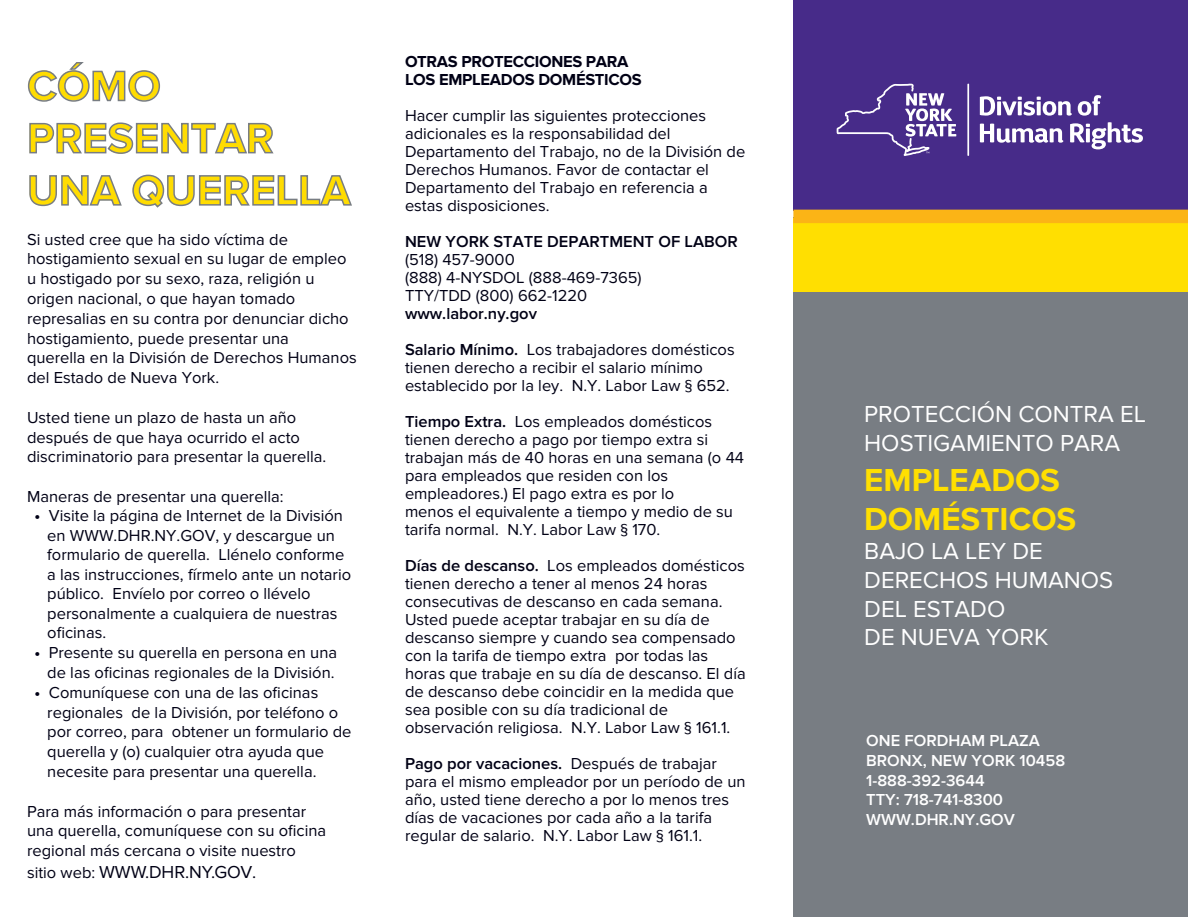
<style>
.page{position:relative;width:1188px;height:918px;background:#fff}
.page>*{position:absolute;margin:0;border:0;box-sizing:border-box;transform-origin:0 0}
.t1{font:700 43.5px/52.2px "Proxima Nova";color:#ffdc01}
.t2{font:700 33px/39.6px "Proxima Nova";color:#ffdf01}
.t3{font:24px/28.8px "Proxima Nova";color:#fff}
.t4{font:18px "Proxima Nova";letter-spacing:-.01em;color:#000015}
.t5{font:16.5px/18px "Proxima Nova";color:#000015}
.t6{font:600 16.5px/36px "Proxima Nova";color:#000015}
.t7{font:600 16.5px/19.8px "Proxima Nova";color:#fff}
.t8{font:700 16.5px/18px "Proxima Nova";letter-spacing:-.02em;color:#000015}
.s1{font-weight:400}
.s2{font-weight:600}
.s3{font-weight:700}
.s4{font-size:16.5px}
</style>
<div class="page">
<div style="left:794px;top:218px;width:394px;height:699px;background:#787d83"></div>
<div style="left:793px;top:0;width:395px;height:210px;background:#472b89"></div>
<div style="left:794px;top:218px;width:394px;height:74px;background:#ffdf01"></div>
<div style="left:793px;top:210px;width:395px;height:13px;background:#fbb416"></div>
<svg style="left:27px;top:62px;width:133px;height:40px"></svg>
<svg style="left:29px;top:122px;width:245px;height:32px"></svg>
<svg style="left:29px;top:175px;width:93px;height:32px"></svg>
<svg style="left:132px;top:174px;width:220px;height:34px"></svg>
<hr style="left:967px;top:84px;width:2px;height:72px;background:#fff">
<svg style="left:980px;top:96px;width:92px;height:20px"></svg>
<svg style="left:1078px;top:95px;width:23px;height:21px"></svg>
<svg style="left:980px;top:124px;width:83px;height:19px"></svg>
<svg style="left:1070px;top:122px;width:73px;height:27px"></svg>
<svg style="left:837px;top:83px;width:119px;height:73px"></svg>
<h1 class="t1" style="left:27px;top:61px;width:325px">CÓMO<br>PRESENTAR<br>UNA QUERELLA</h1>
<p class="t8" style="left:405px;top:52px;width:238px">OTRAS PROTECCIONES PARA<br>LOS EMPLEADOS DOMÉSTICOS</p>
<p class="t5" style="left:405px;top:106px;width:342px">Hacer cumplir las siguientes protecciones adicionales es la responsabilidad del Departamento del Trabajo, no de la División de Derechos Humanos. Favor de contactar el Departamento del Trabajo en referencia a estas disposiciones.</p>
<p class="t6" style="left:405px;top:223px;width:334px">NEW YORK STATE DEPARTMENT OF LABOR</p>
<p class="t5" style="left:405px;top:250px;width:238px">(518) 457-9000<br>(888) 4-NYSDOL (888-469-7365)<br>TTY/TDD (800) 662-1220</p>
<p class="t6" style="left:405px;top:295px;width:331px">www.labor.ny.gov<br>Salario Mínimo. <span class="s1">Los trabajadores domésticos</span></p>
<p class="t5" style="left:405px;top:358px;width:326px">tienen derecho a recibir el salario mínimo establecido por la ley. N.Y. Labor Law § 652.</p>
<p class="t5" style="left:405px;top:412px;width:341px"><span class="s2">Tiempo Extra.</span> Los empleados domésticos tienen derecho a pago por tiempo extra si trabajan más de 40 horas en una semana (o 44 para empleados que residen con los empleadores.) El pago extra es por lo<br>menos el equivalente a tiempo y medio de su tarifa normal. N.Y. Labor Law § 170.</p>
<p class="t5" style="left:405px;top:556px;width:342px"><span class="s2">Días de descanso.</span> Los empleados domésticos tienen derecho a tener al menos 24 horas consecutivas de descanso en cada semana.<br>Usted puede aceptar trabajar en su día de descanso siempre y cuando sea compensado con la tarifa de tiempo extra por todas las horas que trabaje en su día de descanso. El día de descanso debe coincidir en la medida que sea posible con su día tradicional de observación religiosa. N.Y. Labor Law § 161.1.</p>
<p class="t5" style="left:405px;top:754px;width:342px"><span class="s2">Pago por vacaciones.</span> Después de trabajar para el mismo empleador por un período de un año, usted tiene derecho a por lo menos tres días de vacaciones por cada año a la tarifa regular de salario. N.Y. Labor Law § 161.1.</p>
<p class="t5" style="left:27px;top:229px;width:331px;line-height:19.8px">Si usted cree que ha sido víctima de hostigamiento sexual en su lugar de empleo u hostigado por su sexo, raza, religión u origen nacional, o que hayan tomado represalias en su contra por denunciar dicho hostigamiento, puede presentar una<br>querella en la División de Derechos Humanos del Estado de Nueva York.</p>
<p class="t5" style="left:27px;top:408px;width:301px;line-height:19.8px">Usted tiene un plazo de hasta un año después de que haya ocurrido el acto discriminatorio para presentar la querella.</p>
<p class="t5" style="left:27px;top:488px;width:258px">Maneras de presentar una querella:</p>
<p class="t5" style="left:47px;top:506px;width:305px;line-height:19.5px;text-indent:-13px"><span class="s3">•</span> Visite la página de Internet de la División en WWW.DHR.NY.GOV, y descargue un formulario de querella. Llénelo conforme a las instrucciones, fírmelo ante un notario público. Envíelo por correo o llévelo personalmente a cualquiera de nuestras oficinas.</p>
<p class="t5" style="left:35px;top:643px;width:304px;line-height:19.8px;text-align:right"><span class="s3">•</span> Presente su querella en persona en una de las oficinas regionales de la División.</p>
<p class="t5" style="left:47px;top:683px;width:306px;line-height:19.8px;text-indent:-13px"><span class="s3">•</span> Comuníquese con una de las oficinas regionales de la División, por teléfono o por correo, para obtener un formulario de querella y (o) cualquier otra ayuda que necesite para presentar una querella.</p>
<p class="t5" style="left:27px;top:802px;width:301px;line-height:19.8px">Para más información o para presentar una querella, comuníquese con su oficina regional más cercana o visite nuestro</p>
<p class="t4" style="left:27px;top:861px;width:231px"><span class="s4">sitio web:</span> WWW.DHR.NY.GOV.</p>
<h3 class="t3" style="left:864px;top:400px;width:283px">PROTECCIÓN CONTRA EL<br>HOSTIGAMIENTO PARA</h3>
<h2 class="t2" style="left:864px;top:461px;width:214px">EMPLEADOS<br>DOMÉSTICOS</h2>
<h3 class="t3" style="left:864px;top:537px;width:251px">BAJO LA LEY DE<br>DERECHOS HUMANOS<br>DEL ESTADO<br>DE NUEVA YORK</h3>
<p class="t7" style="left:866px;top:731px;width:200px">ONE FORDHAM PLAZA<br>BRONX, NEW YORK 10458<br>1-888-392-3644<br>TTY: 718-741-8300<br>WWW.DHR.NY.GOV</p>
</div>
